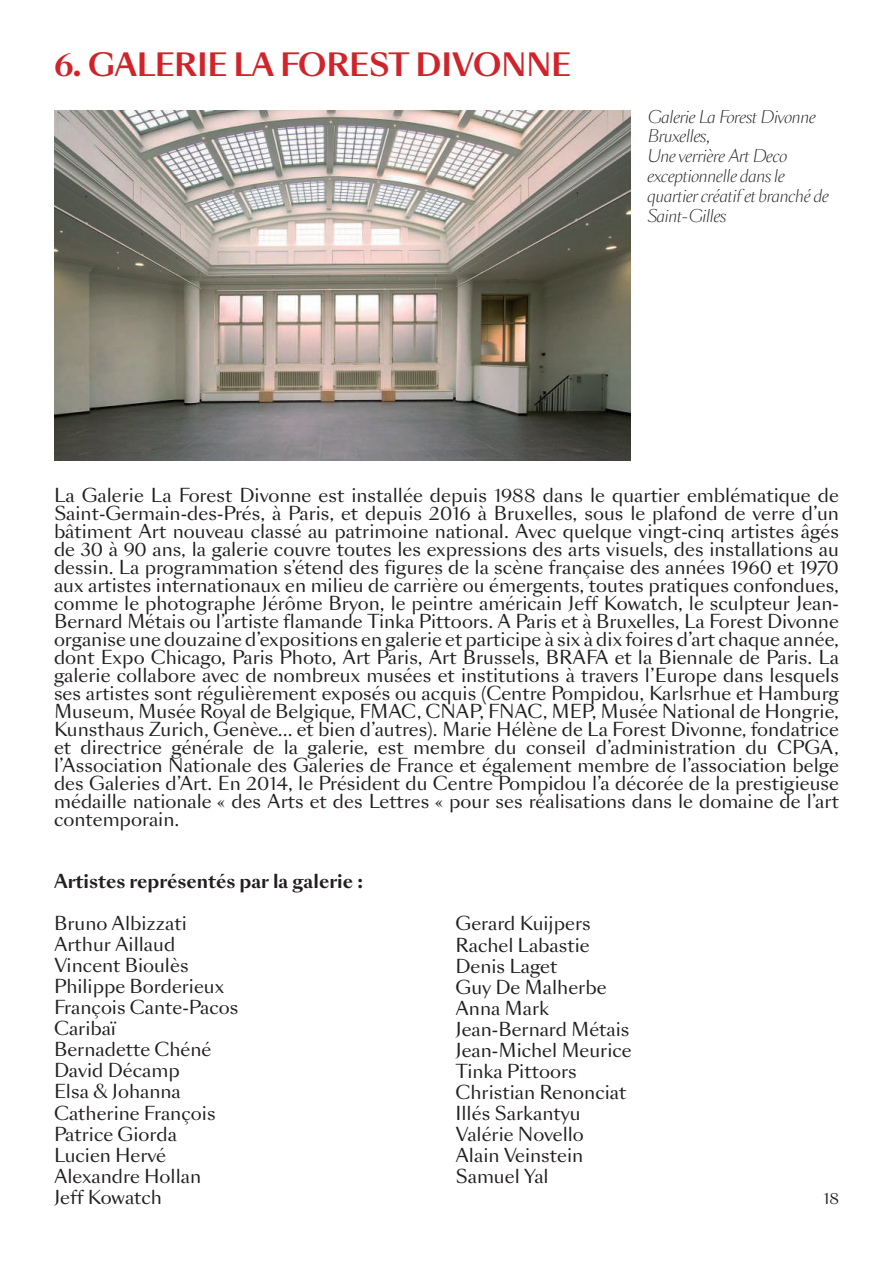
<style>
.page{position:relative;width:893px;height:1263px;background:#fff}
.page>*{position:absolute;margin:0;border:0;box-sizing:border-box;transform-origin:0 0}
.t1{font:700 30px "Sang Bleu Sans";letter-spacing:-.01em;color:#d1232a}
.t2{font:18px/21px "Sang Bleu Sans";color:#231f20}
.t3{font:700 18px "Sang Bleu Sans";color:#231f20}
.t4{font:italic 300 16.5px/19.8px "Sang Bleu Sans";letter-spacing:-.03em;color:#231f20}
.t5{font:15px "Sang Bleu Sans";color:#231f20}
</style>
<div class="page">
<img style="left:54px;top:111px;width:576px;height:349px">
<h1 class="t1" style="left:54px;top:45px;width:518px">6. GALERIE LA FOREST DIVONNE</h1>
<p class="t4" style="left:647px;top:107px;width:183px">Galerie La Forest Divonne<br>Bruxelles,<br>Une verrière Art Deco exceptionnelle dans le quartier créatif et branché de<br>Saint-Gilles</p>
<p class="t2" style="left:54px;top:486px;width:786px;line-height:18px;text-align:justify">La Galerie La Forest Divonne est installée depuis 1988 dans le quartier emblématique de Saint-Germain-des-Prés, à Paris, et depuis 2016 à Bruxelles, sous le plafond de verre d’un bâtiment Art nouveau classé au patrimoine national. Avec quelque vingt-cinq artistes âgés de 30 à 90 ans, la galerie couvre toutes les expressions des arts visuels, des installations au dessin. La programmation s’étend des figures de la scène française des années 1960 et 1970 aux artistes internationaux en milieu de carrière ou émergents, toutes pratiques confondues, comme le photographe Jérôme Bryon, le peintre américain Jeff Kowatch, le sculpteur Jean-Bernard Métais ou l’artiste flamande Tinka Pittoors. A Paris et à Bruxelles, La Forest Divonne organise une douzaine d’expositions en galerie et participe à six à dix foires d’art chaque année, dont Expo Chicago, Paris Photo, Art Paris, Art Brussels, BRAFA et la Biennale de Paris. La galerie collabore avec de nombreux musées et institutions à travers l’Europe dans lesquels ses artistes sont régulièrement exposés ou acquis (Centre Pompidou, Karlsrhue et Hamburg Museum, Musée Royal de Belgique, FMAC, CNAP, FNAC, MEP, Musée National de Hongrie, Kunsthaus Zurich, Genève... et bien d’autres). Marie Hélène de La Forest Divonne, fondatrice et directrice générale de la galerie, est membre du conseil d’administration du CPGA, l’Association Nationale des Galeries de France et également membre de l’association belge des Galeries d’Art. En 2014, le Président du Centre Pompidou l’a décorée de la prestigieuse médaille nationale « des Arts et des Lettres « pour ses réalisations dans le domaine de l’art contemporain.</p>
<p class="t3" style="left:54px;top:870px;width:311px">Artistes représentés par la galerie :</p>
<p class="t2" style="left:54px;top:913px;width:186px">Bruno Albizzati<br>Arthur Aillaud<br>Vincent Bioulès<br>Philippe Borderieux<br>François Cante-Pacos<br>Caribaï<br>Bernadette Chéné<br>David Décamp<br>Elsa &amp; Johanna<br>Catherine François<br>Patrice Giorda<br>Lucien Hervé<br>Alexandre Hollan<br>Jeff Kowatch</p>
<p class="t2" style="left:455px;top:913px;width:178px">Gerard Kuijpers<br>Rachel Labastie<br>Denis Laget<br>Guy De Malherbe<br>Anna Mark<br>Jean-Bernard Métais<br>Jean-Michel Meurice<br>Tinka Pittoors<br>Christian Renonciat<br>Illés Sarkantyu<br>Valérie Novello<br>Alain Veinstein<br>Samuel Yal</p>
<p class="t5" style="left:823px;top:1188px;width:17px">18</p>
</div>
